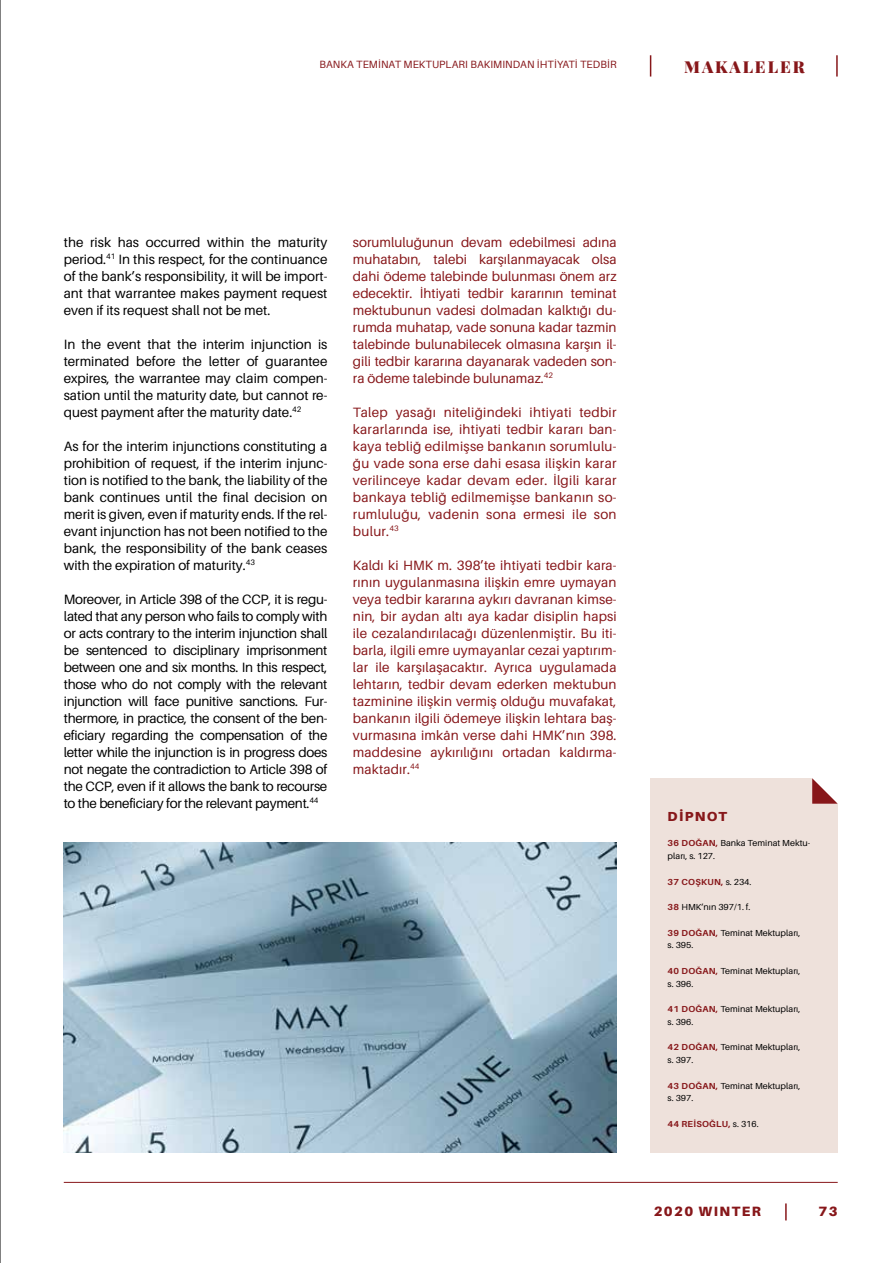
<style>
.page{position:relative;width:893px;height:1263px;background:#fff}
.page>*{position:absolute;margin:0;border:0;box-sizing:border-box;transform-origin:0 0}
.t1{font:900 16.5px "Playfair Display";letter-spacing:.12em;color:#87171a}
.t2{font:13.5px/17px "Aileron";color:#000;text-align:justify}
.t3{font:13.5px/17px "Aileron";letter-spacing:.01em;color:#87171a;text-align:justify}
.t4{font:900 13.5px "Aileron";letter-spacing:.11em;color:#87171a}
.t5{font:900 13.05px "Aileron";letter-spacing:.1em;color:#87171a}
.t6{font:10.5px "Aileron";letter-spacing:.01em;color:#87171a}
.t7{font:8.7px/12.8px "Aileron";color:#000}
.t8{font:700 8.7px "Aileron";letter-spacing:.03em;color:#87171a}
.s1{font-weight:700;color:#87171a}
.s2{font-weight:400;color:#000}
</style>
<div class="page">
<hr style="left:64px;top:1182px;width:774px;height:1px;background:#87171a">
<svg style="left:785px;top:1203px;width:2px;height:17px"></svg>
<svg style="left:650px;top:55px;width:1px;height:22px"></svg>
<hr style="left:836px;top:55px;width:2px;height:22px;background:#87171a">
<hr style="left:0;top:0;width:1px;height:1263px;background:#000">
<div style="left:651px;top:778px;width:187px;height:374px;background:#eee1db"></div>
<svg style="left:812px;top:778px;width:26px;height:26px"></svg>
<img style="left:64px;top:842px;width:553px;height:310px">
<p class="t6" style="left:319px;top:59px;width:299px">BANKA TEMİNAT MEKTUPLARI BAKIMINDAN İHTİYATİ TEDBİR</p>
<p class="t1" style="left:684px;top:54px;width:122px">MAKALELER</p>
<p class="t2" style="left:64px;top:234px;width:265px">the risk has occurred within the maturity period.<sup>41</sup> In this respect, for the continuance of the bank’s responsibility, it will be import&shy;ant that warrantee makes payment request even if its request shall not be met.</p>
<p class="t2" style="left:64px;top:336px;width:265px">In the event that the interim injunction is terminated before the letter of guarantee expires, the warrantee may claim compen&shy;sation until the maturity date, but cannot re&shy;quest payment after the maturity date.<sup>42</sup></p>
<p class="t2" style="left:64px;top:438px;width:265px">As for the interim injunctions constituting a prohibition of request, if the interim injunc&shy;tion is notified to the bank, the liability of the bank continues until the final decision on merit is given, even if maturity ends. If the rel&shy;evant injunction has not been notified to the bank, the responsibility of the bank ceases with the expiration of maturity.<sup>43</sup></p>
<p class="t2" style="left:64px;top:591px;width:265px">Moreover, in Article 398 of the CCP, it is regu&shy;lated that any person who fails to comply with or acts contrary to the interim injunction shall be sentenced to disciplinary imprisonment between one and six months. In this respect, those who do not comply with the relevant injunction will face punitive sanctions. Fur&shy;thermore, in practice, the consent of the ben&shy;eficiary regarding the compensation of the letter while the injunction is in progress does not negate the contradiction to Article 398 of the CCP, even if it allows the bank to recourse to the beneficiary for the relevant payment.<sup>44</sup></p>
<p class="t3" style="left:353px;top:234px;width:265px">sorumluluğunun devam edebilmesi adına muhatabın, talebi karşılanmayacak olsa dahi ödeme talebinde bulunması önem arz edecektir. İhtiyati tedbir kararının teminat mektubunun vadesi dolmadan kalktığı du&shy;rumda muhatap, vade sonuna kadar tazmin talebinde bulunabilecek olmasına karşın il&shy;gili tedbir kararına dayanarak vadeden son&shy;ra ödeme talebinde bulunamaz.<sup>42</sup></p>
<p class="t3" style="left:353px;top:404px;width:265px">Talep yasağı niteliğindeki ihtiyati tedbir kararlarında ise, ihtiyati tedbir kararı ban&shy;kaya tebliğ edilmişse bankanın sorumlulu&shy;ğu vade sona erse dahi esasa ilişkin karar verilinceye kadar devam eder. İlgili karar bankaya tebliğ edilmemişse bankanın so&shy;rumluluğu, vadenin sona ermesi ile son bulur.<sup>43</sup></p>
<p class="t3" style="left:353px;top:557px;width:265px">Kaldı ki HMK m. 398’te ihtiyati tedbir kara&shy;rının uygulanmasına ilişkin emre uymayan veya tedbir kararına aykırı davranan kimse&shy;nin, bir aydan altı aya kadar disiplin hapsi ile cezalandırılacağı düzenlenmiştir. Bu iti&shy;barla, ilgili emre uymayanlar cezai yaptırım&shy;lar ile karşılaşacaktır. Ayrıca uygulamada lehtarın, tedbir devam ederken mektubun tazminine ilişkin vermiş olduğu muvafakat, bankanın ilgili ödemeye ilişkin lehtara baş&shy;vurmasına imkân verse dahi HMK’nın 398. maddesine aykırılığını ortadan kaldırma&shy;maktadır.<sup>44</sup></p>
<p class="t5" style="left:668px;top:808px;width:61px">DİPNOT</p>
<p class="t7" style="left:668px;top:837px;width:144px"><span class="s1">36 DOĞAN,</span> Banka Teminat Mektu&shy;pları, s. 127.</p>
<p class="t8" style="left:668px;top:877px;width:85px">37 COŞKUN, <span class="s2">s. 234.</span></p>
<p class="t7" style="left:668px;top:901px;width:84px"><span class="s1">38</span> HMK’nın 397/1. f.</p>
<p class="t7" style="left:668px;top:926px;width:134px"><span class="s1">39 DOĞAN,</span> Teminat Mektupları, s. 395.</p>
<p class="t7" style="left:668px;top:964px;width:134px"><span class="s1">40 DOĞAN,</span> Teminat Mektupları, s. 396.</p>
<p class="t7" style="left:668px;top:1003px;width:134px"><span class="s1">41 DOĞAN,</span> Teminat Mektupları, s. 396.</p>
<p class="t7" style="left:668px;top:1041px;width:134px"><span class="s1">42 DOĞAN,</span> Teminat Mektupları, s. 397.</p>
<p class="t7" style="left:668px;top:1079px;width:134px"><span class="s1">43 DOĞAN,</span> Teminat Mektupları, s. 397.</p>
<p class="t8" style="left:668px;top:1119px;width:93px">44 REİSOĞLU, <span class="s2">s. 316.</span></p>
<p class="t4" style="left:654px;top:1203px;width:109px">2020 WINTER</p>
<p class="t4" style="left:818px;top:1203px;width:21px">73</p>
</div>
